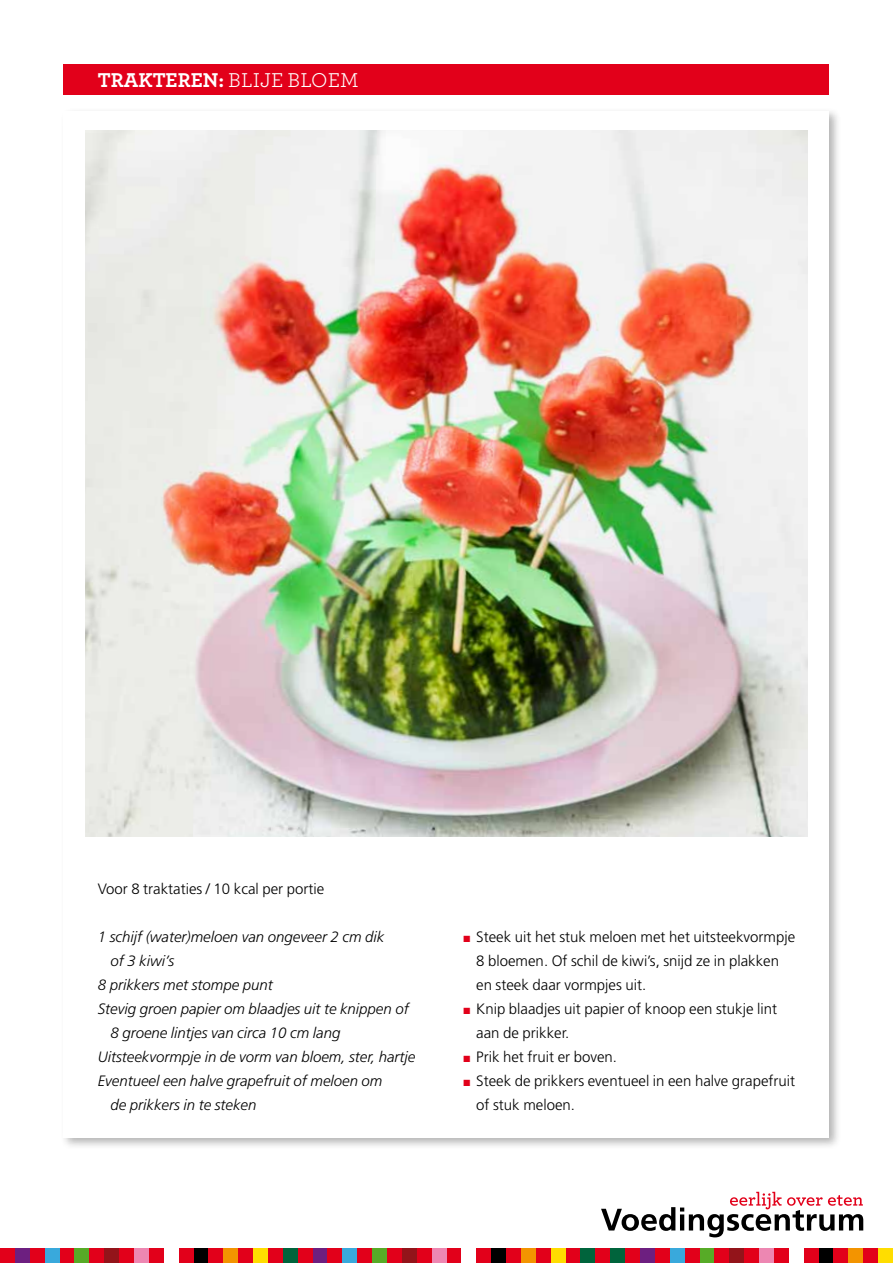
<style>
.page{position:relative;width:893px;height:1263px;background:#fff}
.page>*{position:absolute;margin:0;border:0;box-sizing:border-box;transform-origin:0 0}
.t1{font:700 21px "Archer";color:#fff}
.t2{font:300 15px/24px "Frutiger";color:#000}
.t3{font:italic 300 15px "Frutiger";color:#000}
.s1{font-weight:400}
.s2{color:#e2001a}
</style>
<div class="page">
<svg style="left:601px;top:1192px;width:262px;height:45px"></svg>
<svg style="left:595px;top:1248px;width:2px;height:15px"></svg>
<div style="left:580px;top:1248px;width:15px;height:15px;background:#00643c"></div>
<div style="left:565px;top:1248px;width:15px;height:15px;background:#e2001a"></div>
<div style="left:551px;top:1248px;width:14px;height:15px;background:#fd0"></div>
<div style="left:536px;top:1248px;width:15px;height:15px;background:#e2001a"></div>
<div style="left:506px;top:1248px;width:15px;height:15px;background:#e2001a"></div>
<div style="left:491px;top:1248px;width:15px;height:15px;background:#000"></div>
<div style="left:476px;top:1248px;width:15px;height:15px;background:#e2001a"></div>
<div style="left:446px;top:1248px;width:15px;height:15px;background:#e2001a"></div>
<div style="left:432px;top:1248px;width:14px;height:15px;background:#ed87b2"></div>
<div style="left:417px;top:1248px;width:15px;height:15px;background:#e2001a"></div>
<div style="left:402px;top:1248px;width:15px;height:15px;background:#93141a"></div>
<div style="left:387px;top:1248px;width:15px;height:15px;background:#e2001a"></div>
<div style="left:372px;top:1248px;width:15px;height:15px;background:#57ab27"></div>
<div style="left:357px;top:1248px;width:15px;height:15px;background:#e2001a"></div>
<div style="left:342px;top:1248px;width:15px;height:15px;background:#39a9dc"></div>
<div style="left:327px;top:1248px;width:15px;height:15px;background:#e2001a"></div>
<div style="left:312px;top:1248px;width:15px;height:15px;background:#6d1f80"></div>
<div style="left:298px;top:1248px;width:14px;height:15px;background:#e2001a"></div>
<div style="left:283px;top:1248px;width:15px;height:15px;background:#00643c"></div>
<div style="left:268px;top:1248px;width:15px;height:15px;background:#e2001a"></div>
<div style="left:253px;top:1248px;width:15px;height:15px;background:#fd0"></div>
<div style="left:238px;top:1248px;width:15px;height:15px;background:#e2001a"></div>
<div style="left:223px;top:1248px;width:15px;height:15px;background:#f39400"></div>
<div style="left:521px;top:1248px;width:15px;height:15px;background:#f39400"></div>
<div style="left:208px;top:1248px;width:15px;height:15px;background:#e2001a"></div>
<div style="left:193px;top:1248px;width:15px;height:15px;background:#000"></div>
<div style="left:179px;top:1248px;width:14px;height:15px;background:#e2001a"></div>
<div style="left:149px;top:1248px;width:15px;height:15px;background:#e2001a"></div>
<div style="left:134px;top:1248px;width:15px;height:15px;background:#ed87b2"></div>
<div style="left:119px;top:1248px;width:15px;height:15px;background:#e2001a"></div>
<div style="left:104px;top:1248px;width:15px;height:15px;background:#93141a"></div>
<div style="left:89px;top:1248px;width:15px;height:15px;background:#e2001a"></div>
<div style="left:74px;top:1248px;width:15px;height:15px;background:#57ab27"></div>
<div style="left:60px;top:1248px;width:14px;height:15px;background:#e2001a"></div>
<div style="left:45px;top:1248px;width:15px;height:15px;background:#39a9dc"></div>
<div style="left:30px;top:1248px;width:15px;height:15px;background:#e2001a"></div>
<div style="left:15px;top:1248px;width:15px;height:15px;background:#6d1f80"></div>
<div style="left:0;top:1248px;width:15px;height:15px;background:#e2001a"></div>
<div style="left:878px;top:1248px;width:15px;height:15px;background:#fd0"></div>
<div style="left:863px;top:1248px;width:15px;height:15px;background:#e2001a"></div>
<div style="left:848px;top:1248px;width:15px;height:15px;background:#f39400"></div>
<div style="left:833px;top:1248px;width:15px;height:15px;background:#e2001a"></div>
<div style="left:818px;top:1248px;width:15px;height:15px;background:#000"></div>
<div style="left:804px;top:1248px;width:14px;height:15px;background:#e2001a"></div>
<div style="left:774px;top:1248px;width:15px;height:15px;background:#e2001a"></div>
<div style="left:759px;top:1248px;width:15px;height:15px;background:#ed87b2"></div>
<div style="left:744px;top:1248px;width:15px;height:15px;background:#e2001a"></div>
<div style="left:729px;top:1248px;width:15px;height:15px;background:#93141a"></div>
<div style="left:714px;top:1248px;width:15px;height:15px;background:#e2001a"></div>
<div style="left:699px;top:1248px;width:15px;height:15px;background:#57ab27"></div>
<div style="left:685px;top:1248px;width:14px;height:15px;background:#e2001a"></div>
<div style="left:670px;top:1248px;width:15px;height:15px;background:#39a9dc"></div>
<div style="left:655px;top:1248px;width:15px;height:15px;background:#e2001a"></div>
<div style="left:640px;top:1248px;width:15px;height:15px;background:#6d1f80"></div>
<div style="left:625px;top:1248px;width:15px;height:15px;background:#e2001a"></div>
<div style="left:610px;top:1248px;width:15px;height:15px;background:#00643c"></div>
<div style="left:597px;top:1248px;width:13px;height:15px;background:#e2001a"></div>
<div style="left:60px;top:107px;width:782px;height:1042px;background:#000;opacity:.3"></div>
<div style="left:64px;top:111px;width:765px;height:1026px;background:#fff"></div>
<img style="left:85px;top:131px;width:723px;height:706px">
<div style="left:64px;top:64px;width:765px;height:30px;background:#e2001a"></div>
<h1 class="t1" style="left:98px;top:64px;width:263px">TRAKTEREN: <span class="s1">BLIJE BLOEM</span></h1>
<p class="t2" style="left:98px;top:877px;width:228px">Voor 8 traktaties / 10 kcal per portie</p>
<p class="t3" style="left:98px;top:928px;width:288px">1 schijf (water)meloen van ongeveer 2 cm dik</p>
<p class="t3" style="left:111px;top:952px;width:65px">of 3 kiwi’s</p>
<p class="t3" style="left:98px;top:976px;width:177px">8 prikkers met stompe punt</p>
<p class="t3" style="left:98px;top:1000px;width:312px">Stevig groen papier om blaadjes uit te knippen of</p>
<p class="t3" style="left:111px;top:1024px;width:231px">8 groene lintjes van circa 10 cm lang</p>
<p class="t3" style="left:98px;top:1048px;width:319px">Uitsteekvormpje in de vorm van bloem, ster, hartje</p>
<p class="t3" style="left:98px;top:1072px;width:286px">Eventueel een halve grapefruit of meloen om</p>
<p class="t3" style="left:111px;top:1096px;width:147px">de prikkers in te steken</p>
<p class="t2" style="left:476px;top:925px;width:320px;text-indent:-13px"><span class="s2">■</span> Steek uit het stuk meloen met het uitsteekvormpje<br>8 bloemen. Of schil de kiwi’s, snijd ze in plakken en steek daar vormpjes uit.</p>
<p class="t2" style="left:476px;top:997px;width:302px;text-indent:-13px"><span class="s2">■</span> Knip blaadjes uit papier of knoop een stukje lint aan de prikker.</p>
<p class="t2" style="left:463px;top:1045px;width:155px"><span class="s2">■</span> Prik het fruit er boven.</p>
<p class="t2" style="left:476px;top:1069px;width:320px;text-indent:-13px"><span class="s2">■</span> Steek de prikkers eventueel in een halve grapefruit of stuk meloen.</p>
</div>
